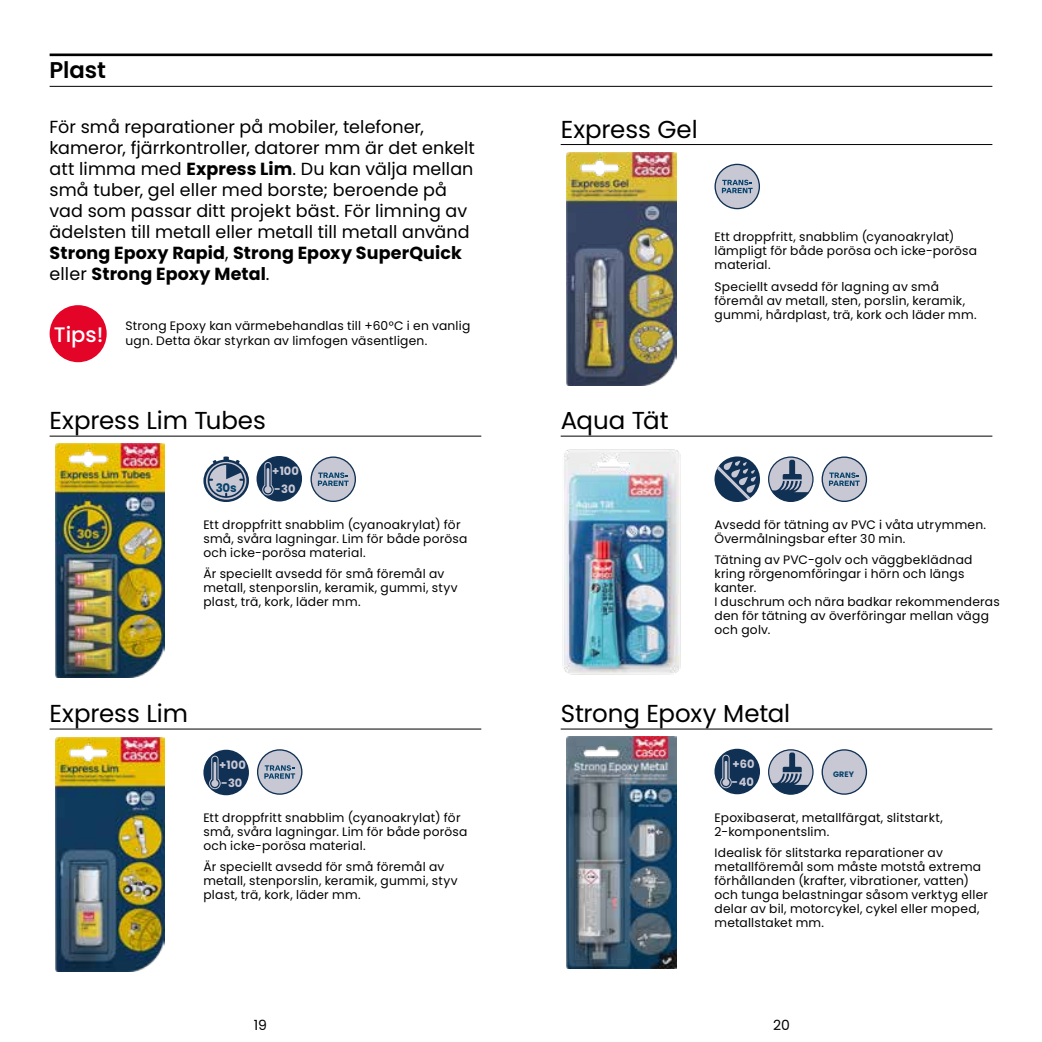
<style>
.page{position:relative;width:1042px;height:1042px;background:#fff}
.page>*{position:absolute;margin:0;border:0;box-sizing:border-box;transform-origin:0 0}
.t1{font:24.5px "Poppins";letter-spacing:-.005em;color:#000}
.t2{font:600 22.75px "Poppins";letter-spacing:-.005em;color:#000}
.t3{font:500 21px "Poppins";color:#fff}
.t4{font:17.5px/21px "Poppins";letter-spacing:.005em;color:#000}
.t5{font:14px "Poppins";color:#000}
.t6{font:12.25px/14px "Poppins";letter-spacing:.02em;color:#000}
.t7{font:700 11.9px "Poppins";color:#06426a}
.t8{font:700 11.38px/17.7px "Poppins";color:#c8c8d5}
.t9{font:700 7.88px "Poppins";color:#06426a}
.s1{font-weight:700}
</style>
<div class="page">
<hr style="left:50px;top:54px;width:942px;height:2px;background:#000">
<hr style="left:50px;top:86px;width:942px;height:1px;background:#000">
<hr style="left:561px;top:436px;width:431px;height:1px;background:#000">
<hr style="left:50px;top:436px;width:431px;height:1px;background:#000">
<hr style="left:561px;top:728px;width:431px;height:1px;background:#000">
<hr style="left:50px;top:728px;width:431px;height:1px;background:#000">
<hr style="left:561px;top:144px;width:431px;height:1px;background:#000">
<svg style="left:203px;top:456px;width:46px;height:46px"></svg>
<div style="left:208px;top:463px;width:37px;height:35px;border:2px solid #113154;border-radius:50%"></div>
<svg style="left:310px;top:456px;width:46px;height:46px"></svg>
<svg style="left:257px;top:749px;width:45px;height:46px"></svg>
<svg style="left:714px;top:164px;width:46px;height:45px"></svg>
<svg style="left:821px;top:456px;width:46px;height:46px"></svg>
<svg style="left:768px;top:456px;width:45px;height:46px"></svg>
<svg style="left:714px;top:456px;width:47px;height:46px"></svg>
<svg style="left:821px;top:749px;width:46px;height:46px"></svg>
<svg style="left:768px;top:749px;width:45px;height:46px"></svg>
<img style="left:56px;top:444px;width:109px;height:233px">
<img style="left:56px;top:738px;width:109px;height:233px">
<img style="left:567px;top:152px;width:109px;height:233px">
<img style="left:562px;top:449px;width:119px;height:226px">
<img style="left:567px;top:737px;width:109px;height:231px">
<div style="left:256px;top:456px;width:46px;height:45px;background:#113154;border-radius:50%"></div>
<svg style="left:262px;top:461px;width:12px;height:35px"></svg>
<div style="left:203px;top:750px;width:46px;height:45px;background:#113154;border-radius:50%"></div>
<svg style="left:209px;top:755px;width:12px;height:35px"></svg>
<div style="left:714px;top:749px;width:46px;height:45px;background:#113154;border-radius:50%"></div>
<svg style="left:719px;top:754px;width:13px;height:35px"></svg>
<div style="left:50px;top:305px;width:57px;height:57px;background:#e40428;border-radius:50%"></div>
<h2 class="t2" style="left:50px;top:57px;width:58px">Plast</h2>
<p class="t4" style="left:50px;top:116px;width:427px">För små reparationer på mobiler, telefoner, kameror, fjärrkontroller, datorer mm är det enkelt att limma med <span class="s1">Express Lim</span>. Du kan välja mellan små tuber, gel eller med borste; beroende på vad som passar ditt projekt bäst. För limning av ädelsten till metall eller metall till metall använd <span class="s1">Strong Epoxy Rapid</span>, <span class="s1">Strong Epoxy SuperQuick </span>eller <span class="s1">Strong Epoxy Metal</span>.</p>
<h3 class="t3" style="left:54px;top:322px;width:51px">Tips!</h3>
<p class="t6" style="left:126px;top:318px;width:346px;line-height:14.9px">Strong Epoxy kan värmebehandlas till +60°C i en vanlig ugn. Detta ökar styrkan av limfogen väsentligen.</p>
<h1 class="t1" style="left:561px;top:115px;width:139px">Express Gel</h1>
<p class="t6" style="left:714px;top:230px;width:264px">Ett droppfritt, snabblim (cyanoakrylat) lämpligt för både porösa och icke-porösa material.</p>
<p class="t6" style="left:714px;top:279px;width:264px">Speciellt avsedd för lagning av små föremål av metall, sten, porslin, keramik, gummi, hårdplast, trä, kork och läder mm.</p>
<h1 class="t1" style="left:50px;top:407px;width:218px">Express Lim Tubes</h1>
<h1 class="t1" style="left:561px;top:407px;width:109px">Aqua Tät</h1>
<p class="t7" style="left:216px;top:480px;width:23px">30s</p>
<p class="t8" style="left:272px;top:463px;width:28px">+100 -30</p>
<p class="t6" style="left:203px;top:518px;width:265px">Ett droppfritt snabblim (cyanoakrylat) för små, svåra lagningar. Lim för både porösa och icke-porösa material.</p>
<p class="t6" style="left:203px;top:567px;width:256px">Är speciellt avsedd för små föremål av metall, stenporslin, keramik, gummi, styv plast, trä, kork, läder mm.</p>
<p class="t6" style="left:714px;top:518px;width:273px">Avsedd för tätning av PVC i våta utrymmen.<br>Övermålningsbar efter 30 min.</p>
<p class="t6" style="left:714px;top:553px;width:287px">Tätning av PVC-golv och väggbeklädnad kring rörgenomföringar i hörn och längs kanter.<br>I duschrum och nära badkar rekommenderas den för tätning av överföringar mellan vägg och golv.</p>
<h1 class="t1" style="left:50px;top:699px;width:140px">Express Lim</h1>
<h1 class="t1" style="left:561px;top:699px;width:231px">Strong Epoxy Metal</h1>
<p class="t8" style="left:219px;top:756px;width:28px">+100 -30</p>
<p class="t8" style="left:731px;top:755px;width:24px">+60 -40</p>
<p class="t9" style="left:833px;top:769px;width:22px">GREY</p>
<p class="t6" style="left:203px;top:810px;width:265px">Ett droppfritt snabblim (cyanoakrylat) för små, svåra lagningar. Lim för både porösa och icke-porösa material.</p>
<p class="t6" style="left:203px;top:860px;width:256px">Är speciellt avsedd för små föremål av metall, stenporslin, keramik, gummi, styv plast, trä, kork, läder mm.</p>
<p class="t6" style="left:714px;top:810px;width:230px">Epoxibaserat, metallfärgat, slitstarkt,<br>2-komponentslim.</p>
<p class="t6" style="left:714px;top:846px;width:275px">Idealisk för slitstarka reparationer av metallföremål som måste motstå extrema förhållanden (krafter, vibrationer, vatten) och tunga belastningar såsom verktyg eller delar av bil, motorcykel, cykel eller moped, metallstaket mm.</p>
<p class="t5" style="left:254px;top:1017px;width:15px">19</p>
<p class="t5" style="left:773px;top:1017px;width:18px">20</p>
</div>
